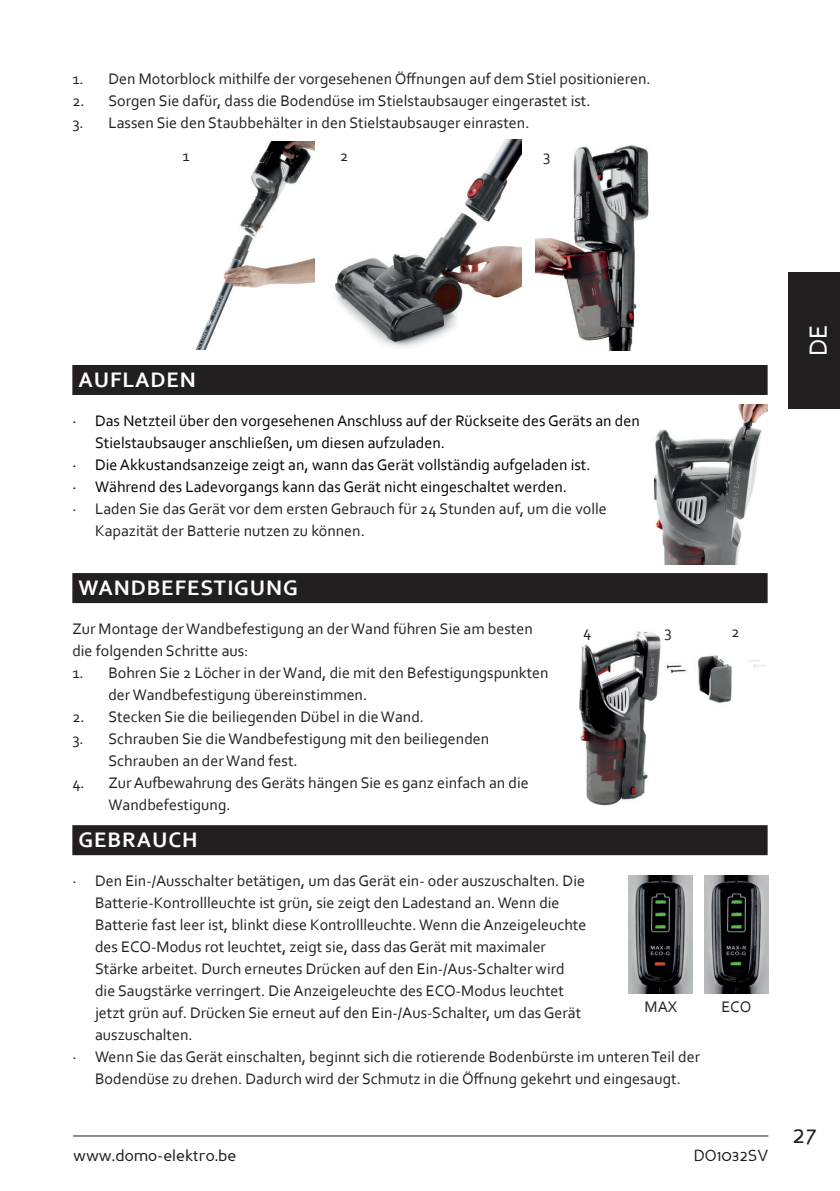
<style>
.page{position:relative;width:840px;height:1191px;background:#fff}
.page>*{position:absolute;margin:0;border:0;box-sizing:border-box;transform-origin:0 0}
.t1{font:26px "Corbel";color:#fff}
.t2{font:24px "Perspective Sans";color:#231f20}
.t3{font:700 22px "Corbel";letter-spacing:.04em;color:#fff}
.t4{font:16px/22px "Corbel";color:#231f20}
.t5{font:16px "Corbel";color:#000}
.t6{font:16px "Perspective Sans";color:#231f20}
</style>
<div class="page">
<hr style="left:73px;top:1135px;width:694px;height:1px;background:#231f20">
<div style="left:788px;top:272px;width:51px;height:136px;background:#231f20"></div>
<div style="left:72px;top:365px;width:695px;height:30px;background:#231f20"></div>
<div style="left:72px;top:573px;width:695px;height:30px;background:#231f20"></div>
<div style="left:72px;top:825px;width:695px;height:30px;background:#231f20"></div>
<img style="left:535px;top:145px;width:114px;height:205px">
<img style="left:195px;top:141px;width:119px;height:209px">
<img style="left:335px;top:140px;width:186px;height:208px">
<img style="left:653px;top:404px;width:114px;height:161px">
<svg style="left:697px;top:479px;width:32px;height:25px"></svg>
<img style="left:579px;top:631px;width:187px;height:175px">
<img style="left:628px;top:875px;width:64px;height:118px">
<img style="left:704px;top:875px;width:63px;height:118px">
<p class="t4" style="left:72px;top:67px;width:579px">1. Den Motorblock mithilfe der vorgesehenen Öffnungen auf dem Stiel positionieren.</p>
<p class="t4" style="left:72px;top:89px;width:519px">2. Sorgen Sie dafür, dass die Bodendüse im Stielstaubsauger eingerastet ist.</p>
<p class="t4" style="left:182px;top:106px;width:348px;line-height:32.6px;text-indent:-110px">3. Lassen Sie den Staubbehälter in den Stielstaubsauger einrasten.<br>1</p>
<p class="t4" style="left:340px;top:144px;width:10px">2</p>
<p class="t4" style="left:543px;top:144px;width:9px">3</p>
<h3 class="t3" style="left:78px;top:366px;width:119px">AUFLADEN</h3>
<p class="t5" style="left:72px;top:411px;width:568px">· Das Netzteil über den vorgesehenen Anschluss auf der Rückseite des Geräts an den</p>
<p class="t5" style="left:95px;top:433px;width:351px">Stielstaubsauger anschließen, um diesen aufzuladen.</p>
<p class="t5" style="left:72px;top:455px;width:519px">· Die Akkustandsanzeige zeigt an, wann das Gerät vollständig aufgeladen ist.</p>
<p class="t5" style="left:72px;top:477px;width:496px">· Während des Ladevorgangs kann das Gerät nicht eingeschaltet werden.</p>
<p class="t4" style="left:95px;top:497px;width:513px;text-indent:-23px">· Laden Sie das Gerät vor dem ersten Gebrauch für 24 Stunden auf, um die volle<br>Kapazität der Batterie nutzen zu können.</p>
<h3 class="t3" style="left:78px;top:574px;width:221px">WANDBEFESTIGUNG</h3>
<p class="t4" style="left:72px;top:617px;width:462px">Zur Montage der Wandbefestigung an der Wand führen Sie am besten die folgenden Schritte aus:</p>
<p class="t4" style="left:108px;top:661px;width:441px;text-indent:-36px">1. Bohren Sie 2 Löcher in der Wand, die mit den Befestigungspunkten der Wandbefestigung übereinstimmen.</p>
<p class="t4" style="left:72px;top:705px;width:353px">2. Stecken Sie die beiliegenden Dübel in die Wand.</p>
<p class="t4" style="left:108px;top:727px;width:382px;text-indent:-36px">3. Schrauben Sie die Wandbefestigung mit den beiliegenden<br>Schrauben an der Wand fest.</p>
<p class="t4" style="left:108px;top:771px;width:421px;text-indent:-36px">4. Zur Aufbewahrung des Geräts hängen Sie es ganz einfach an die<br>Wandbefestigung.</p>
<h3 class="t3" style="left:78px;top:826px;width:120px">GEBRAUCH</h3>
<p class="t4" style="left:72px;top:869px;width:514px">· Den Ein-/Ausschalter betätigen, um das Gerät ein- oder auszuschalten. Die</p>
<p class="t4" style="left:95px;top:891px;width:466px">Batterie-Kontrollleuchte ist grün, sie zeigt den Ladestand an. Wenn die</p>
<p class="t4" style="left:95px;top:913px;width:492px">Batterie fast leer ist, blinkt diese Kontrollleuchte. Wenn die Anzeigeleuchte</p>
<p class="t4" style="left:95px;top:935px;width:452px">des ECO-Modus rot leuchtet, zeigt sie, dass das Gerät mit maximaler</p>
<p class="t4" style="left:95px;top:957px;width:471px">Stärke arbeitet. Durch erneutes Drücken auf den Ein-/Aus-Schalter wird</p>
<p class="t4" style="left:95px;top:979px;width:470px">die Saugstärke verringert. Die Anzeigeleuchte des ECO-Modus leuchtet</p>
<p class="t4" style="left:95px;top:1001px;width:487px">jetzt grün auf. Drücken Sie erneut auf den Ein-/Aus-Schalter, um das Gerät</p>
<p class="t4" style="left:95px;top:1023px;width:99px">auszuschalten.</p>
<p class="t4" style="left:72px;top:1045px;width:628px">· Wenn Sie das Gerät einschalten, beginnt sich die rotierende Bodenbürste im unteren Teil der</p>
<p class="t4" style="left:95px;top:1067px;width:587px">Bodendüse zu drehen. Dadurch wird der Schmutz in die Öffnung gekehrt und eingesaugt.</p>
<p class="t4" style="left:583px;top:620px;width:10px">4</p>
<p class="t4" style="left:664px;top:620px;width:9px">3</p>
<p class="t4" style="left:731px;top:620px;width:10px">2</p>
<p class="t4" style="left:644px;top:995px;width:34px">MAX</p>
<p class="t4" style="left:721px;top:995px;width:31px">ECO</p>
<p class="t6" style="left:73px;top:1146px;width:165px">www.domo-elektro.be</p>
<p class="t6" style="left:693px;top:1146px;width:76px">DO1032SV</p>
<h1 class="t1" style="left:801px;top:356px;width:33px;rotate:-90deg">DE</h1>
<h2 class="t2" style="left:792px;top:1120px;width:26px">27</h2>
</div>
